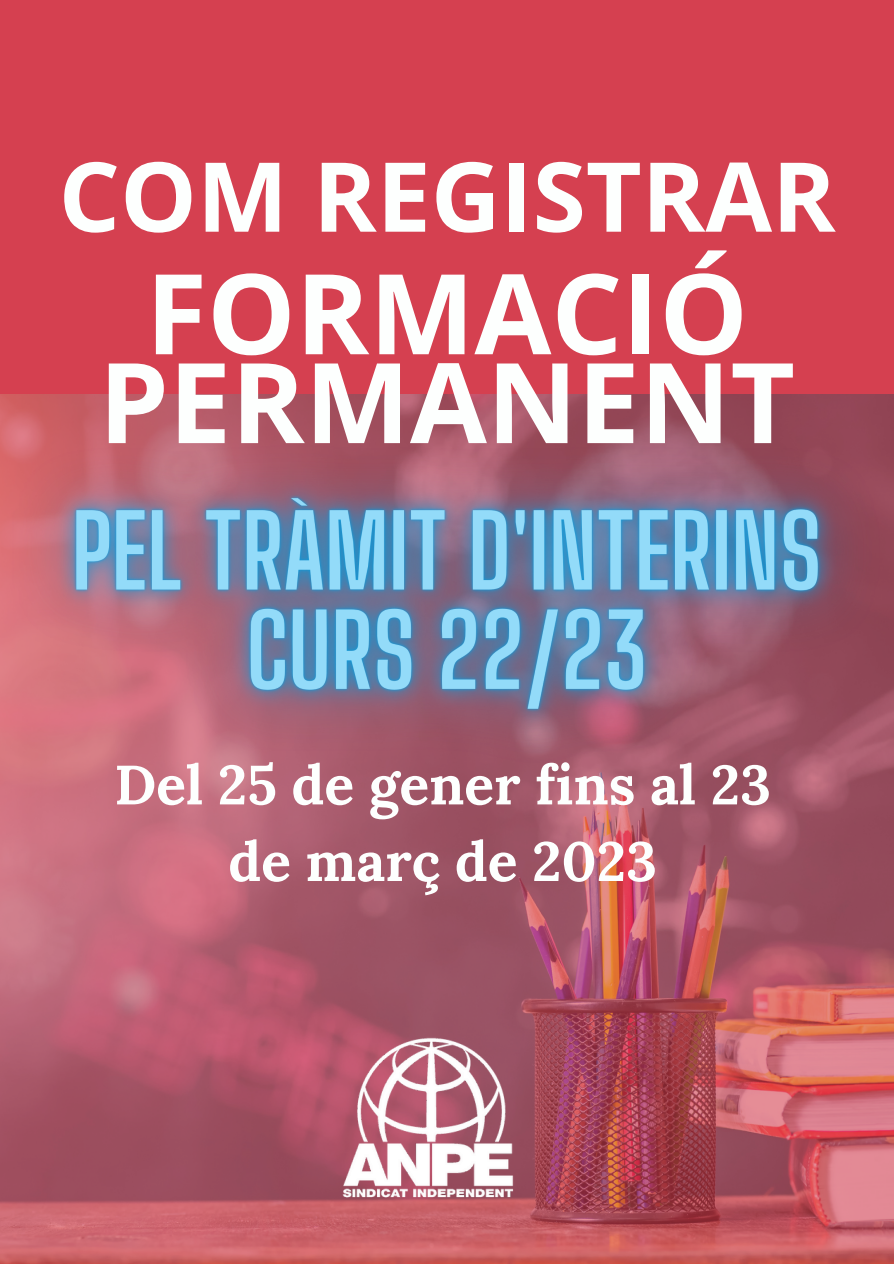
<style>
.page{position:relative;width:894px;height:1264px;background:#fff}
.page>*{position:absolute;margin:0;border:0;box-sizing:border-box;transform-origin:0 0}
.t1{font:700 111.45px/88.8px "Open Sans";color:#fdfffe;text-align:center}
.t2{font:700 96.45px "Open Sans";color:#fdfffe}
.t3{font:700 55.2px/76.5px "Lora";color:#fdfffe;text-align:center}
</style>
<div class="page">
<div style="left:0;top:0;width:893px;height:1263px;background:#d54050"></div>
<img style="left:0;top:823px;width:893px;height:440px">
<img style="left:334px;top:1030px;width:187px;height:175px">
<img style="left:0;top:394px;width:893px;height:429px">
<p class="t2" style="left:59px;top:129px;width:778px">COM REGISTRAR</p>
<p class="t1" style="left:99px;top:266px;width:697px">FORMACIÓ<br>PERMANENT</p>
<p class="t3" style="left:114px;top:746px;width:658px">Del 25 de gener fins al 23 de març de 2023</p>
</div>
